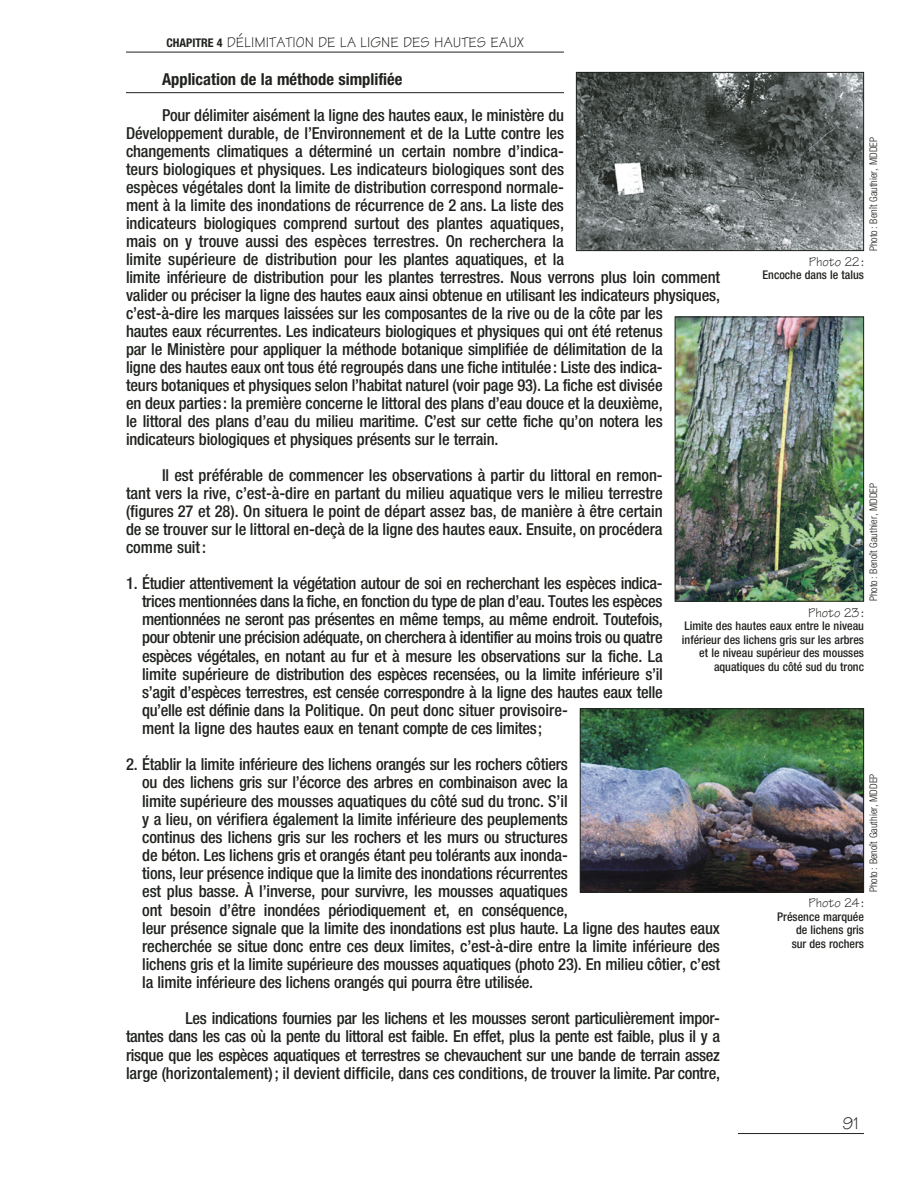
<style>
.page{position:relative;width:918px;height:1188px;background:#fff}
.page>*{position:absolute;margin:0;border:0;box-sizing:border-box;transform-origin:0 0}
.t1{font:18px "Tekton";color:#20231e}
.texte_dot{font:500 condensed 16.5px/18.1px "Helvetica Neue";letter-spacing:-.01em;color:#20231e}
.Texte{font:500 condensed 16.5px/18px "Helvetica Neue";letter-spacing:-.01em;color:#20231e}
._2_titre{font:700 condensed 16.5px "Helvetica Neue";color:#20231e}
.AA_Tetiere_Souligne{font:15px "Tekton";color:#20231e}
.Figures{font:13.5px "Tekton";color:#20231e}
.Figurestitre{font:500 condensed 12px/13.5px "Helvetica Neue";color:#20231e;text-align:right}
.sources_CréditPhot{font:300 condensed 10.5px "Helvetica Neue";color:#20231e}
.s1{font-family:"Helvetica Neue";font-weight:700;font-stretch:condensed;font-size:12px}
</style>
<div class="page">
<hr style="left:126px;top:92px;width:438px;height:1px;background:#20231e">
<hr style="left:738px;top:1133px;width:126px;height:1px;background:#20231e">
<img style="left:582px;top:710px;width:280px;height:181px">
<div style="left:580px;top:708px;width:284px;height:185px;border:1px solid #20231e"></div>
<img style="left:677px;top:319px;width:185px;height:281px">
<div style="left:675px;top:317px;width:189px;height:285px;border:1px solid #20231e"></div>
<hr style="left:126px;top:52px;width:438px;height:1px;background:#20231e">
<img style="left:578px;top:74px;width:284px;height:175px">
<div style="left:576px;top:72px;width:288px;height:179px;border:1px solid #20231e"></div>
<p class="AA_Tetiere_Souligne" style="left:166px;top:33px;width:359px"><span class="s1">CHAPITRE 4</span> DÉLIMITATION DE LA LIGNE DES HAUTES EAUX</p>
<p class="_2_titre" style="left:162px;top:69px;width:242px">Application de la méthode simplifiée</p>
<p class="Texte" style="left:126px;top:106px;width:596px;text-indent:36px">Pour délimiter aisément la ligne des hautes eaux, le ministère du<br>Développement durable, de l’Environnement et de la Lutte contre les<br>changements climatiques a déterminé un certain nombre d’indica-<br>teurs biologiques et physiques. Les indicateurs biologiques sont des<br>espèces végétales dont la limite de distribution correspond normale-<br>ment à la limite des inondations de récurrence de 2 ans. La liste des<br>indicateurs biologiques comprend surtout des plantes aquatiques,<br>mais on y trouve aussi des espèces terrestres. On recherchera la<br>limite supérieure de distribution pour les plantes aquatiques, et la<br>limite inférieure de distribution pour les plantes terrestres. Nous verrons plus loin comment valider ou préciser la ligne des hautes eaux ainsi obtenue en utilisant les indicateurs physiques, c’est-à-dire les marques laissées sur les composantes de la rive ou de la côte par les<br>hautes eaux récurrentes. Les indicateurs biologiques et physiques qui ont été retenus<br>par le Ministère pour appliquer la méthode botanique simplifiée de délimitation de la<br>ligne des hautes eaux ont tous été regroupés dans une fiche intitulée: Liste des indica-<br>teurs botaniques et physiques selon l’habitat naturel (voir page 93). La fiche est divisée<br>en deux parties: la première concerne le littoral des plans d’eau douce et la deuxième,<br>le littoral des plans d’eau du milieu maritime. C’est sur cette fiche qu’on notera les indicateurs biologiques et physiques présents sur le terrain.</p>
<p class="Texte" style="left:126px;top:466px;width:538px;text-align:justify;text-indent:36px">Il est préférable de commencer les observations à partir du littoral en remon&shy;tant vers la rive, c’est-à-dire en partant du milieu aquatique vers le milieu terrestre (figures 27 et 28). On situera le point de départ assez bas, de manière à être certain de se trouver sur le littoral en-deçà de la ligne des hautes eaux. Ensuite, on procédera comme suit:</p>
<p class="texte_dot" style="left:142px;top:574px;width:522px;text-indent:-16px">1. Étudier attentivement la végétation autour de soi en recherchant les espèces indica&shy;trices mentionnées dans la fiche, en fonction du type de plan d’eau. Toutes les espèces mentionnées ne seront pas présentes en même temps, au même endroit. Toutefois, pour obtenir une précision adéquate, on cherchera à identifier au moins trois ou quatre espèces végétales, en notant au fur et à mesure les observations sur la fiche. La limite supérieure de distribution des espèces recensées, ou la limite inférieure s’il s’agit d’espèces terrestres, est censée correspondre à la ligne des hautes eaux telle qu’elle est définie dans la Politique. On peut donc situer provisoire-<br>ment la ligne des hautes eaux en tenant compte de ces limites;</p>
<p class="texte_dot" style="left:142px;top:755px;width:579px;text-indent:-16px">2. Établir la limite inférieure des lichens orangés sur les rochers côtiers<br>ou des lichens gris sur l’écorce des arbres en combinaison avec la<br>limite supérieure des mousses aquatiques du côté sud du tronc. S’il<br>y a lieu, on vérifiera également la limite inférieure des peuplements<br>continus des lichens gris sur les rochers et les murs ou structures<br>de béton. Les lichens gris et orangés étant peu tolérants aux inonda-<br>tions, leur présence indique que la limite des inondations récurrentes<br>est plus basse. À l’inverse, pour survivre, les mousses aquatiques<br>ont besoin d’être inondées périodiquement et, en conséquence,<br>leur présence signale que la limite des inondations est plus haute. La ligne des hautes eaux recherchée se situe donc entre ces deux limites, c’est-à-dire entre la limite inférieure des lichens gris et la limite supérieure des mousses aquatiques (photo 23). En milieu côtier, c’est la limite inférieure des lichens orangés qui pourra être utilisée.</p>
<p class="texte_dot" style="left:126px;top:1009px;width:596px;text-align:justify;text-indent:60px">Les indications fournies par les lichens et les mousses seront particulièrement impor&shy;tantes dans les cas où la pente du littoral est faible. En effet, plus la pente est faible, plus il y a risque que les espèces aquatiques et terrestres se chevauchent sur une bande de terrain assez large (horizontalement); il devient difficile, dans ces conditions, de trouver la limite. Par contre,</p>
<p class="sources_CréditPhot" style="left:867px;top:251px;width:116px;rotate:-90deg">Photo : Benît Gauthier, MDDEP</p>
<p class="Figures" style="left:809px;top:253px;width:57px">Photo 22:</p>
<p class="Figurestitre" style="left:763px;top:268px;width:103px">Encoche dans le talus</p>
<p class="sources_CréditPhot" style="left:867px;top:601px;width:120px;rotate:-90deg">Photo : Benoît Gauthier, MDDEP</p>
<p class="Figures" style="left:808px;top:604px;width:57px">Photo 23:</p>
<p class="Figurestitre" style="left:682px;top:619px;width:184px">Limite des hautes eaux entre le niveau inférieur des lichens gris sur les arbres et le niveau supérieur des mousses aquatiques du côté sud du tronc</p>
<p class="sources_CréditPhot" style="left:867px;top:892px;width:120px;rotate:-90deg">Photo : Benoît Gauthier, MDDEP</p>
<p class="Figures" style="left:808px;top:895px;width:57px">Photo 24:</p>
<p class="Figurestitre" style="left:777px;top:910px;width:88px">Présence marquée de lichens gris<br>sur des rochers</p>
<p class="t1" style="left:843px;top:1112px;width:18px">91</p>
</div>
